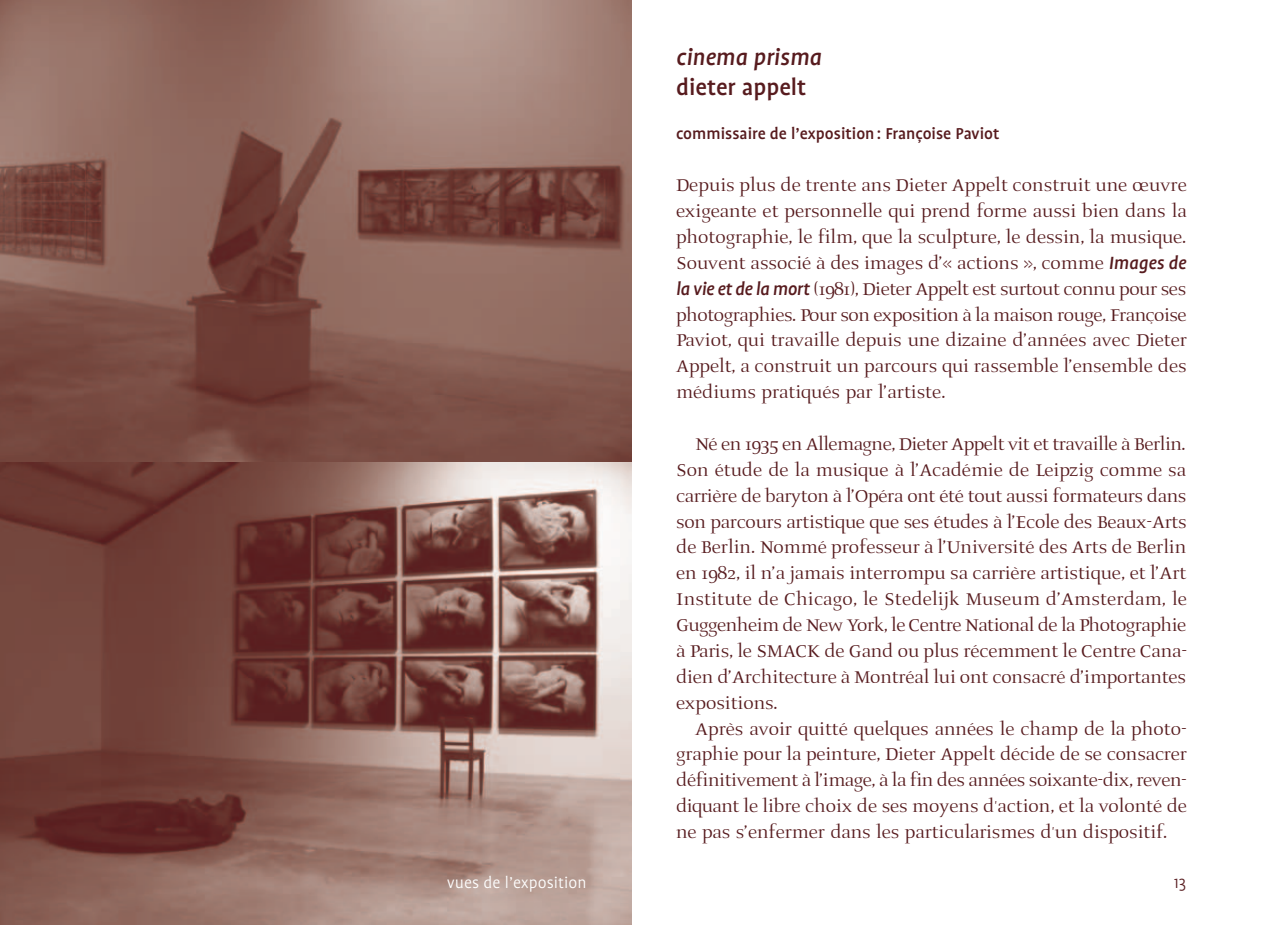
<style>
.page{position:relative;width:1263px;height:925px;background:#fff}
.page>*{position:absolute;margin:0;border:0;box-sizing:border-box;transform-origin:0 0}
.t1{font:italic 500 25.88px "Profile";color:#571b1e}
.t2{font:500 25.88px "Profile";color:#571b1e}
.t3{font:22.5px/25.9px "AI Prospera II";color:#571b1e;text-align:justify}
.t4{font:500 18px "Profile";color:#571b1e}
.t5{font:300 18px "Profile";letter-spacing:.005em;color:#fff}
.t6{font:300 18px "Profile";color:#571b1e}
.s1{font-family:"Profile";font-weight:500;font-style:italic;font-size:20.25px}
</style>
<div class="page">
<img style="left:0;top:0;width:631px;height:925px">
<p class="t5" style="left:447px;top:877px;width:141px">vues de l’exposition</p>
<p class="t1" style="left:676px;top:50px;width:147px">cinema prisma</p>
<p class="t2" style="left:676px;top:80px;width:132px">dieter appelt</p>
<p class="t4" style="left:676px;top:129px;width:325px">commissaire de l’exposition : Françoise Paviot</p>
<p class="t3" style="left:676px;top:170px;width:512px">Depuis plus de trente ans Dieter Appelt construit une œuvre exigeante et personnelle qui prend forme aussi bien dans la photographie, le film, que la sculpture, le dessin, la musique.<br>Souvent associé à des images d’« actions », comme <span class="s1">Images de la vie et de la mort</span> (1981), Dieter Appelt est surtout connu pour ses photographies. Pour son exposition à la maison rouge, Françoise Paviot, qui travaille depuis une dizaine d’années avec Dieter Appelt, a construit un parcours qui rassemble l’ensemble des médiums pratiqués par l’artiste.</p>
<p class="t3" style="left:676px;top:429px;width:512px;text-indent:19px">Né en 1935 en Allemagne, Dieter Appelt vit et travaille à Berlin.<br>Son étude de la musique à l’Académie de Leipzig comme sa carrière de baryton à l’Opéra ont été tout aussi formateurs dans son parcours artistique que ses études à l’Ecole des Beaux-Arts de Berlin. Nommé professeur à l’Université des Arts de Berlin en 1982, il n’a jamais interrompu sa carrière artistique, et l’Art Institute de Chicago, le Stedelijk Museum d’Amsterdam, le Guggenheim de New York, le Centre National de la Photographie à Paris, le SMACK de Gand ou plus récemment le Centre Cana&shy;dien d’Architecture à Montréal lui ont consacré d’importantes expositions.</p>
<p class="t3" style="left:676px;top:714px;width:512px;text-indent:19px">Après avoir quitté quelques années le champ de la photo&shy;graphie pour la peinture, Dieter Appelt décide de se consacrer définitivement à l’image, à la fin des années soixante-dix, reven&shy;diquant le libre choix de ses moyens d'action, et la volonté de ne pas s’enfermer dans les particularismes d'un dispositif.</p>
<p class="t6" style="left:1174px;top:877px;width:14px">13</p>
</div>
